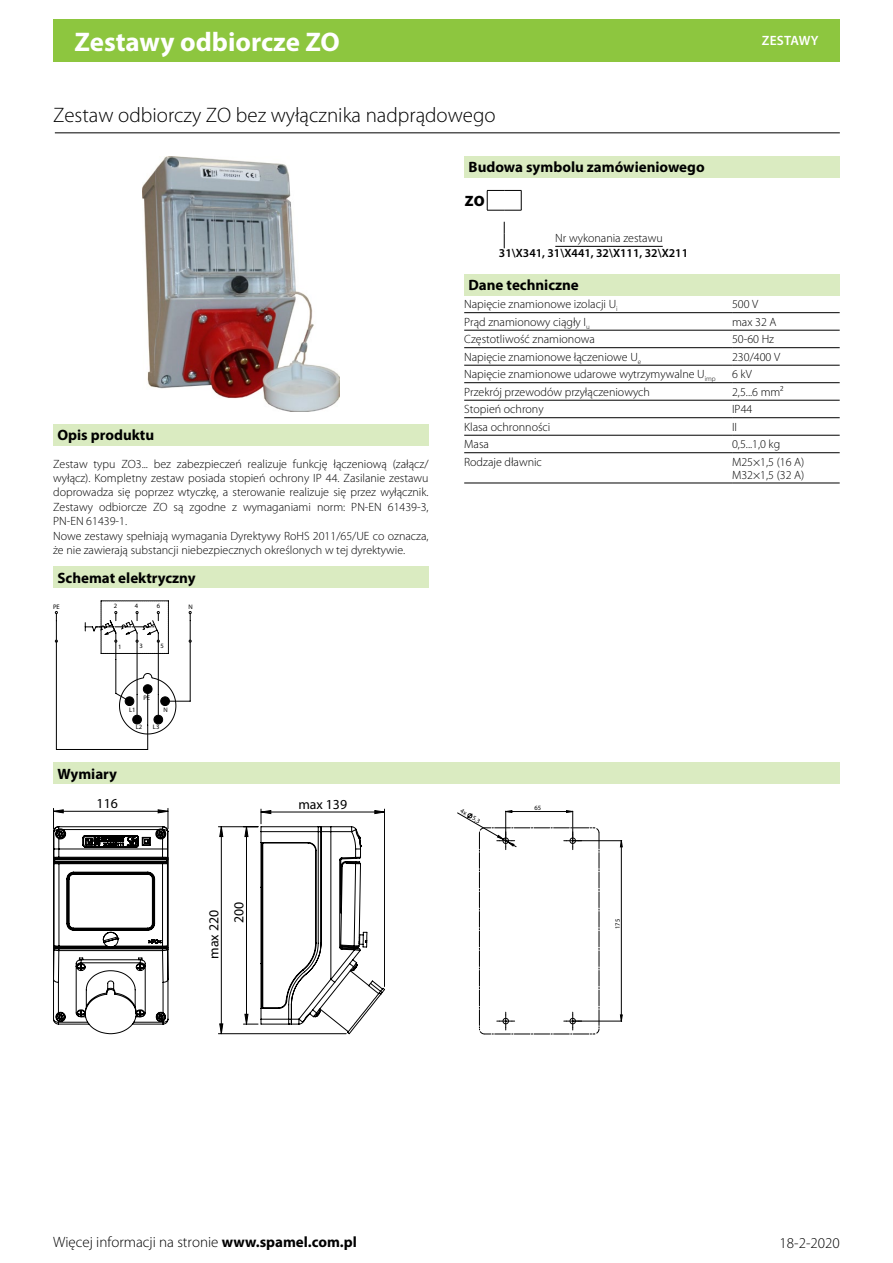
<style>
.page{position:relative;width:893px;height:1263px;background:#fff}
.page>*{position:absolute;margin:0;border:0;box-sizing:border-box;transform-origin:0 0}
.t1{font:700 27px "Myriad Pro";color:#fff}
.t2{font:300 21px "Myriad Pro";color:#000}
.Überschrift{font:700 15px "Myriad Pro";color:#000}
.t3{font:300 15px "Myriad Pro";color:#000}
.TS_Bestellschlüssel{font:900 15px "Myriad Pro";color:#000}
.Cecha_Wymiary{font:13.8px "Myriad Pro";color:#000}
.t4{font:600 13.5px "Myriad Pro";letter-spacing:.02em;color:#fff}
.Text_normal_block{font:300 12px/14.4px "Myriad Pro";color:#000;text-align:justify}
.Tabellenkörper{font:300 12px "Myriad Pro";color:#000}
.TS_fett_links{font:600 12px "Myriad Pro";color:#000}
.TS_links_unterstrich{font:300 12px "Myriad Pro";color:#000}
.Cecha_schemat_elektr{font:6.6px "Myriad Pro";color:#000}
.Cecha_Wymiary-2{font:6.6px "Myriad Pro";color:#000}
.s1{font-weight:700}
</style>
<div class="page">
<div style="left:53px;top:19px;width:787px;height:43px;background:#8dc63f"></div>
<div style="left:464px;top:274px;width:376px;height:21px;background:#daebc1"></div>
<hr style="left:464px;top:312px;width:268px;height:1px;background:#000">
<hr style="left:732px;top:312px;width:108px;height:1px;background:#000">
<hr style="left:464px;top:330px;width:268px;height:1px;background:#000">
<hr style="left:732px;top:330px;width:108px;height:1px;background:#000">
<hr style="left:464px;top:347px;width:268px;height:1px;background:#000">
<hr style="left:732px;top:347px;width:108px;height:1px;background:#000">
<hr style="left:464px;top:365px;width:268px;height:1px;background:#000">
<hr style="left:732px;top:365px;width:108px;height:1px;background:#000">
<hr style="left:464px;top:382px;width:268px;height:1px;background:#000">
<hr style="left:732px;top:382px;width:108px;height:1px;background:#000">
<hr style="left:464px;top:400px;width:268px;height:1px;background:#000">
<hr style="left:732px;top:400px;width:108px;height:1px;background:#000">
<hr style="left:464px;top:417px;width:268px;height:1px;background:#000">
<hr style="left:732px;top:417px;width:108px;height:1px;background:#000">
<hr style="left:464px;top:435px;width:268px;height:1px;background:#000">
<hr style="left:732px;top:435px;width:108px;height:1px;background:#000">
<hr style="left:464px;top:452px;width:268px;height:1px;background:#000">
<hr style="left:732px;top:452px;width:108px;height:1px;background:#000">
<hr style="left:464px;top:483px;width:268px;height:1px;background:#000">
<hr style="left:732px;top:483px;width:108px;height:1px;background:#000">
<div style="left:464px;top:156px;width:376px;height:21px;background:#daebc1"></div>
<svg style="left:487px;top:190px;width:35px;height:21px"></svg>
<svg style="left:504px;top:222px;width:1px;height:26px"></svg>
<hr style="left:555px;top:246px;width:108px;height:1px;background:#000">
<div style="left:53px;top:762px;width:787px;height:22px;background:#daebc1"></div>
<hr style="left:54px;top:811px;width:114px;height:1px;background:#000">
<svg style="left:158px;top:808px;width:11px;height:18px"></svg>
<svg style="left:53px;top:808px;width:10px;height:18px"></svg>
<svg style="left:260px;top:809px;width:125px;height:17px"></svg>
<svg style="left:53px;top:826px;width:332px;height:208px"></svg>
<svg style="left:457px;top:810px;width:165px;height:225px"></svg>
<hr style="left:55px;top:132px;width:785px;height:1px;background:#000">
<div style="left:53px;top:424px;width:376px;height:21px;background:#daebc1"></div>
<div style="left:53px;top:567px;width:376px;height:21px;background:#daebc1"></div>
<svg style="left:55px;top:601px;width:137px;height:149px"></svg>
<img style="left:143px;top:156px;width:196px;height:255px">
<h1 class="t1" style="left:74px;top:24px;width:267px">Zestawy odbiorcze ZO</h1>
<p class="t2" style="left:53px;top:104px;width:444px">Zestaw odbiorczy ZO bez wyłącznika nadprądowego</p>
<p class="Überschrift" style="left:469px;top:158px;width:238px">Budowa symbolu zamówieniowego</p>
<p class="TS_Bestellschlüssel" style="left:465px;top:191px;width:21px">ZO</p>
<p class="TS_links_unterstrich" style="left:555px;top:232px;width:109px">Nr wykonania zestawu</p>
<p class="TS_fett_links" style="left:499px;top:246px;width:191px">31\X341, 31\X441, 32\X111, 32\X211</p>
<p class="t4" style="left:762px;top:32px;width:58px">ZESTAWY</p>
<p class="Überschrift" style="left:57px;top:426px;width:98px">Opis produktu</p>
<p class="Text_normal_block" style="left:53px;top:457px;width:377px">Zestaw typu ZO3... bez zabezpieczeń realizuje funkcję łączeniową (załącz/ wyłącz). Kompletny zestaw posiada stopień ochrony IP 44. Zasilanie zestawu doprowadza się poprzez wtyczkę, a sterowanie realizuje się przez wyłącznik.<br>Zestawy odbiorcze ZO są zgodne z wymaganiami norm: PN-EN 61439-3, PN-EN 61439-1.</p>
<p class="Text_normal_block" style="left:53px;top:529px;width:377px">Nowe zestawy spełniają wymagania Dyrektywy RoHS 2011/65/UE co oznacza, że nie zawierają substancji niebezpiecznych określonych w tej dyrektywie.</p>
<p class="Überschrift" style="left:57px;top:568px;width:140px">Schemat elektryczny</p>
<p class="Cecha_schemat_elektr" style="left:53px;top:603px;width:8px">PE</p>
<p class="Cecha_schemat_elektr" style="left:114px;top:602px;width:5px">2</p>
<p class="Cecha_schemat_elektr" style="left:135px;top:602px;width:5px">4</p>
<p class="Cecha_schemat_elektr" style="left:157px;top:602px;width:5px">6</p>
<p class="Cecha_schemat_elektr" style="left:188px;top:603px;width:6px">N</p>
<p class="Cecha_schemat_elektr" style="left:118px;top:642px;width:5px">1</p>
<p class="Cecha_schemat_elektr" style="left:140px;top:642px;width:5px">3</p>
<p class="Cecha_schemat_elektr" style="left:161px;top:642px;width:5px">5</p>
<p class="Cecha_schemat_elektr" style="left:129px;top:705px;width:8px">L1</p>
<p class="Cecha_schemat_elektr" style="left:143px;top:694px;width:8px">PE</p>
<p class="Cecha_schemat_elektr" style="left:164px;top:705px;width:6px">N</p>
<p class="Überschrift" style="left:57px;top:764px;width:61px">Wymiary</p>
<p class="Cecha_Wymiary" style="left:97px;top:795px;width:23px">116</p>
<p class="Cecha_schemat_elektr" style="left:136px;top:723px;width:8px">L2</p>
<p class="Cecha_schemat_elektr" style="left:153px;top:723px;width:8px">L3</p>
<p class="Cecha_Wymiary" style="left:298px;top:796px;width:50px">max 139</p>
<p class="Überschrift" style="left:468px;top:275px;width:112px">Dane techniczne</p>
<p class="Tabellenkörper" style="left:464px;top:298px;width:155px">Napięcie znamionowe izolacji U<sub>i</sub></p>
<p class="Tabellenkörper" style="left:732px;top:298px;width:28px">500 V</p>
<p class="Tabellenkörper" style="left:464px;top:315px;width:127px">Prąd znamionowy ciągły I<sub>u</sub></p>
<p class="Tabellenkörper" style="left:732px;top:315px;width:46px">max 32 A</p>
<p class="Tabellenkörper" style="left:464px;top:333px;width:132px">Częstotliwość znamionowa</p>
<p class="Tabellenkörper" style="left:732px;top:333px;width:44px">50-60 Hz</p>
<p class="Tabellenkörper" style="left:464px;top:350px;width:179px">Napięcie znamionowe łączeniowe U<sub>e</sub></p>
<p class="Tabellenkörper" style="left:732px;top:350px;width:50px">230/400 V</p>
<p class="Tabellenkörper" style="left:464px;top:368px;width:253px">Napięcie znamionowe udarowe wytrzymywalne U<sub>imp</sub></p>
<p class="Tabellenkörper" style="left:732px;top:368px;width:21px">6 kV</p>
<p class="Tabellenkörper" style="left:464px;top:385px;width:187px">Przekrój przewodów przyłączeniowych</p>
<p class="Tabellenkörper" style="left:732px;top:385px;width:53px">2,5...6 mm²</p>
<p class="Tabellenkörper" style="left:464px;top:403px;width:81px">Stopień ochrony</p>
<p class="Tabellenkörper" style="left:732px;top:403px;width:22px">IP44</p>
<p class="Tabellenkörper" style="left:464px;top:420px;width:88px">Klasa ochronności</p>
<p class="Tabellenkörper" style="left:732px;top:420px;width:7px">II</p>
<p class="Tabellenkörper" style="left:464px;top:438px;width:26px">Masa</p>
<p class="Tabellenkörper" style="left:732px;top:438px;width:50px">0,5...1,0 kg</p>
<p class="Tabellenkörper" style="left:464px;top:455px;width:79px">Rodzaje dławnic</p>
<p class="Tabellenkörper" style="left:732px;top:455px;width:74px">M25×1,5 (16 A)</p>
<p class="Tabellenkörper" style="left:732px;top:468px;width:74px">M32×1,5 (32 A)</p>
<p class="Cecha_Wymiary-2" style="left:463px;top:807px;width:23px;rotate:30deg">4x 5,3</p>
<p class="Cecha_Wymiary-2" style="left:534px;top:804px;width:8px">65</p>
<p class="Cecha_Wymiary" style="left:205px;top:959px;width:50px;rotate:-90deg">max 220</p>
<p class="Cecha_Wymiary" style="left:230px;top:923px;width:23px;rotate:-90deg">200</p>
<p class="Cecha_Wymiary-2" style="left:614px;top:929px;width:12px;rotate:-90deg">175</p>
<p class="t3" style="left:53px;top:1234px;width:305px">Więcej informacji na stronie <span class="s1">www.spamel.com.pl</span></p>
<p class="t3" style="left:780px;top:1234px;width:62px">18-2-2020</p>
</div>
